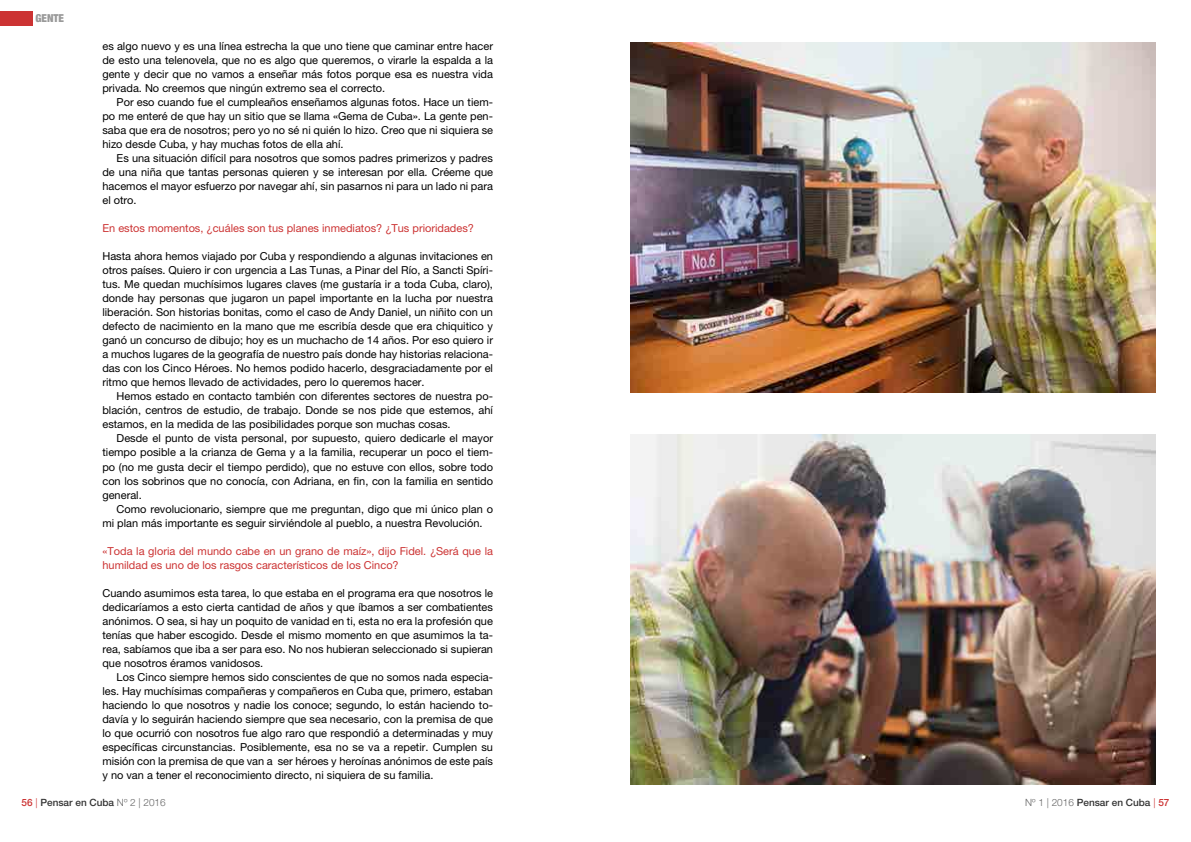
<style>
.page{position:relative;width:1191px;height:842px;background:#fff}
.page>*{position:absolute;margin:0;border:0;box-sizing:border-box;transform-origin:0 0}
.t1{font:11px/14px "Helvetica Neue LT Std";color:#000;text-align:justify}
.t2{font:11px/14px "Helvetica Neue LT Std";color:#c33}
.t3{font:900 condensed 11px "Helvetica Neue LT Std";color:#999}
.t4{font:500 10px "Helvetica Neue LT Std";color:#333}
.s1{color:#c33}
.s2{font-weight:300;color:#c33}
.s3{font-weight:300;color:#666}
</style>
<div class="page">
<div style="left:0;top:12px;width:33px;height:14px;background:#c33"></div>
<img style="left:631px;top:43px;width:524px;height:350px">
<img style="left:631px;top:435px;width:524px;height:350px">
<p class="t3" style="left:35px;top:12px;width:30px">GENTE</p>
<p class="t1" style="left:102px;top:39px;width:392px">es algo nuevo y es una línea estrecha la que uno tiene que caminar entre hacer de esto una telenovela, que no es algo que queremos, o virarle la espalda a la gente y decir que no vamos a enseñar más fotos porque esa es nuestra vida privada. No creemos que ningún extremo sea el correcto.</p>
<p class="t1" style="left:102px;top:95px;width:392px;text-indent:14px">Por eso cuando fue el cumpleaños enseñamos algunas fotos. Hace un tiem&shy;po me enteré de que hay un sitio que se llama «Gema de Cuba». La gente pen&shy;saba que era de nosotros; pero yo no sé ni quién lo hizo. Creo que ni siquiera se hizo desde Cuba, y hay muchas fotos de ella ahí.</p>
<p class="t1" style="left:102px;top:151px;width:392px;text-indent:14px">Es una situación difícil para nosotros que somos padres primerizos y padres de una niña que tantas personas quieren y se interesan por ella. Créeme que hacemos el mayor esfuerzo por navegar ahí, sin pasarnos ni para un lado ni para el otro.</p>
<p class="t2" style="left:102px;top:221px;width:373px">En estos momentos, ¿cuáles son tus planes inmediatos? ¿Tus prioridades?</p>
<p class="t1" style="left:102px;top:249px;width:392px">Hasta ahora hemos viajado por Cuba y respondiendo a algunas invitaciones en otros países. Quiero ir con urgencia a Las Tunas, a Pinar del Río, a Sancti Spíri&shy;tus. Me quedan muchísimos lugares claves (me gustaría ir a toda Cuba, claro), donde hay personas que jugaron un papel importante en la lucha por nuestra liberación. Son historias bonitas, como el caso de Andy Daniel, un niñito con un defecto de nacimiento en la mano que me escribía desde que era chiquitico y ganó un concurso de dibujo; hoy es un muchacho de 14 años. Por eso quiero ir a muchos lugares de la geografía de nuestro país donde hay historias relaciona&shy;das con los Cinco Héroes. No hemos podido hacerlo, desgraciadamente por el ritmo que hemos llevado de actividades, pero lo queremos hacer.</p>
<p class="t1" style="left:102px;top:389px;width:392px;text-indent:14px">Hemos estado en contacto también con diferentes sectores de nuestra po&shy;blación, centros de estudio, de trabajo. Donde se nos pide que estemos, ahí estamos, en la medida de las posibilidades porque son muchas cosas.</p>
<p class="t1" style="left:102px;top:431px;width:392px;text-indent:14px">Desde el punto de vista personal, por supuesto, quiero dedicarle el mayor tiempo posible a la crianza de Gema y a la familia, recuperar un poco el tiem&shy;po (no me gusta decir el tiempo perdido), que no estuve con ellos, sobre todo con los sobrinos que no conocía, con Adriana, en fin, con la familia en sentido general.</p>
<p class="t1" style="left:102px;top:501px;width:392px;text-indent:14px">Como revolucionario, siempre que me preguntan, digo que mi único plan o mi plan más importante es seguir sirviéndole al pueblo, a nuestra Revolución.</p>
<p class="t2" style="left:102px;top:543px;width:392px">«Toda la gloria del mundo cabe en un grano de maíz», dijo Fidel. ¿Será que la humildad es uno de los rasgos característicos de los Cinco?</p>
<p class="t1" style="left:102px;top:585px;width:392px">Cuando asumimos esta tarea, lo que estaba en el programa era que nosotros le dedicaríamos a esto cierta cantidad de años y que íbamos a ser combatientes anónimos. O sea, si hay un poquito de vanidad en ti, esta no era la profesión que tenías que haber escogido. Desde el mismo momento en que asumimos la ta&shy;rea, sabíamos que iba a ser para eso. No nos hubieran seleccionado si supieran que nosotros éramos vanidosos.</p>
<p class="t1" style="left:102px;top:669px;width:392px;text-indent:14px">Los Cinco siempre hemos sido conscientes de que no somos nada especia&shy;les. Hay muchísimas compañeras y compañeros en Cuba que, primero, estaban haciendo lo que nosotros y nadie los conoce; segundo, lo están haciendo to&shy;davía y lo seguirán haciendo siempre que sea necesario, con la premisa de que lo que ocurrió con nosotros fue algo raro que respondió a determinadas y muy específicas circunstancias. Posiblemente, esa no se va a repetir. Cumplen su misión con la premisa de que van a ser héroes y heroínas anónimos de este país y no van a tener el reconocimiento directo, ni siquiera de su familia.</p>
<p class="t4" style="left:21px;top:796px;width:146px"><span class="s1">56</span> <span class="s2">|</span> Pensar en Cuba <span class="s3">Nº 2 | 2016</span></p>
<p class="t4" style="left:1025px;top:796px;width:146px"><span class="s3">Nº 1 | 2016</span> Pensar en Cuba <span class="s2">|</span> <span class="s1">57</span></p>
</div>
